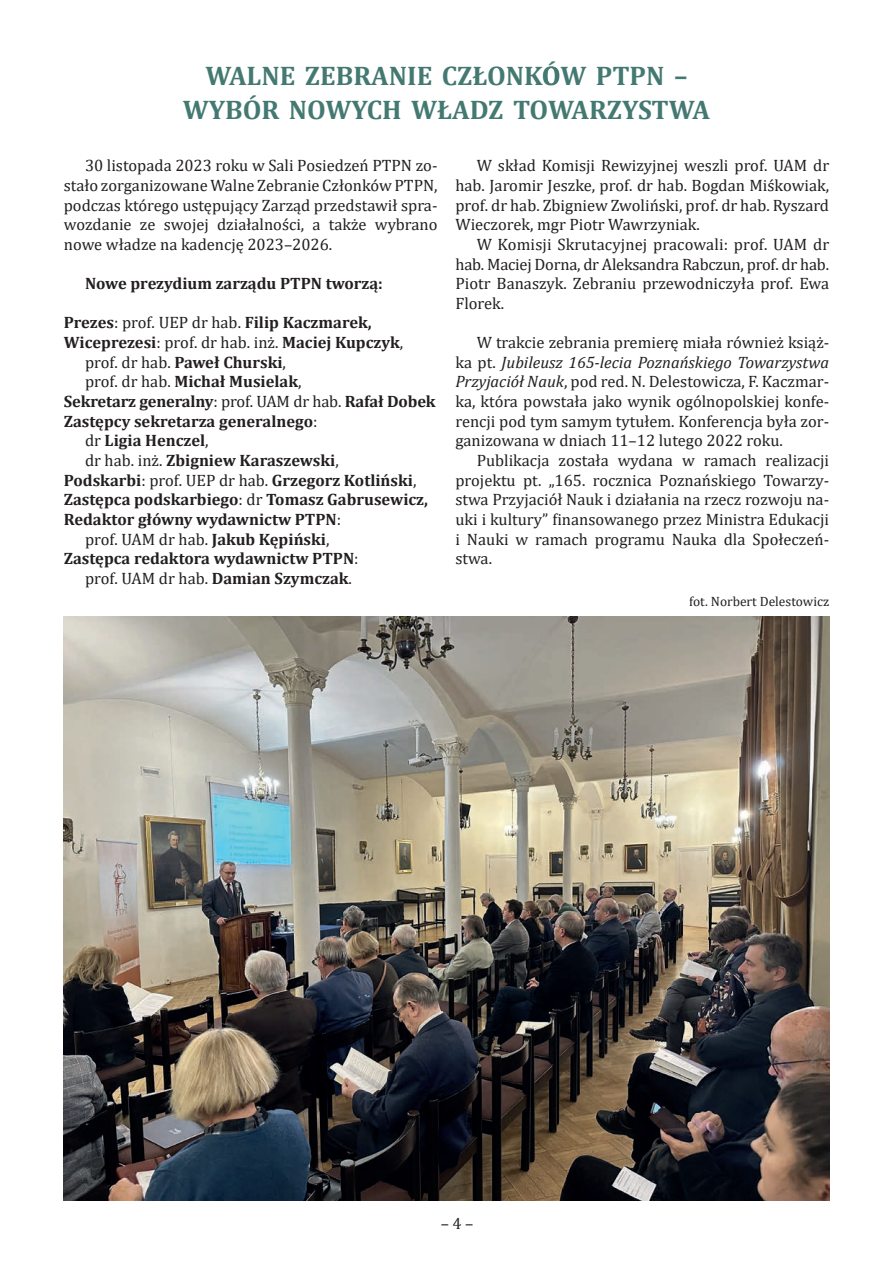
<style>
.page{position:relative;width:893px;height:1263px;background:#fff}
.page>*{position:absolute;margin:0;border:0;box-sizing:border-box;transform-origin:0 0}
.t1{font:700 27px/34.5px "Cambria";color:#447972;text-align:center}
.t2{font:16.5px/19.6px "Cambria";color:#231f20;text-align:justify}
.t3{font:700 16.5px "Cambria";color:#231f20}
.t4{font:13.5px "Cambria";color:#231f20}
.s1{font-weight:400}
.s2{font-weight:700}
.s3{font-style:italic}
</style>
<div class="page">
<svg style="left:543px;top:67px;width:16px;height:18px"></svg>
<img style="left:64px;top:616px;width:765px;height:584px">
<h1 class="t1" style="left:183px;top:57px;width:529px">WALNE ZEBRANIE CZŁONKÓW PTPN –<br>WYBÓR NOWYCH WŁADZ TOWARZYSTWA</h1>
<p class="t2" style="left:64px;top:156px;width:375px;text-indent:21px">30 listopada 2023 roku w Sali Posiedzeń PTPN zo&shy;stało zorganizowane Walne Zebranie Członków PTPN, podczas którego ustępujący Zarząd przedstawił spra&shy;wozdanie ze swojej działalności, a także wybrano nowe władze na kadencję 2023–2026.</p>
<p class="t3" style="left:85px;top:272px;width:299px">Nowe prezydium zarządu PTPN tworzą:</p>
<p class="t3" style="left:64px;top:311px;width:309px">Prezes<span class="s1">: prof. UEP dr hab.</span> Filip Kaczmarek,</p>
<p class="t3" style="left:64px;top:331px;width:341px">Wiceprezesi<span class="s1">: prof. dr hab. inż.</span> Maciej Kupczyk<span class="s1">,</span></p>
<p class="t2" style="left:85px;top:352px;width:202px">prof. dr hab. <span class="s2">Paweł Churski</span>,</p>
<p class="t3" style="left:85px;top:370px;width:218px"><span class="s1">prof. dr hab.</span> Michał Musielak<span class="s1">,</span></p>
<p class="t3" style="left:64px;top:390px;width:373px">Sekretarz generalny<span class="s1">: prof. UAM dr hab.</span> Rafał Dobek</p>
<p class="t3" style="left:64px;top:409px;width:255px">Zastępcy sekretarza generalnego<span class="s1">:</span></p>
<p class="t3" style="left:85px;top:429px;width:125px"><span class="s1">dr</span> Ligia Henczel<span class="s1">,</span></p>
<p class="t3" style="left:85px;top:449px;width:255px"><span class="s1">dr hab. inż.</span> Zbigniew Karaszewski<span class="s1">,</span></p>
<p class="t3" style="left:64px;top:468px;width:354px">Podskarbi<span class="s1">: prof. UEP dr hab.</span> Grzegorz Kotliński<span class="s1">,</span></p>
<p class="t3" style="left:64px;top:488px;width:366px">Zastępca podskarbiego<span class="s1">: dr</span> Tomasz Gabrusewicz,</p>
<p class="t3" style="left:64px;top:508px;width:279px">Redaktor główny wydawnictw PTPN<span class="s1">:</span></p>
<p class="t2" style="left:85px;top:529px;width:246px">prof. UAM dr hab. <span class="s2">Jakub Kępiński</span>,</p>
<p class="t3" style="left:64px;top:547px;width:296px">Zastępca redaktora wydawnictw PTPN<span class="s1">:</span></p>
<p class="t2" style="left:85px;top:568px;width:268px">prof. UAM dr hab. <span class="s2">Damian Szymczak</span>.</p>
<p class="t2" style="left:455px;top:156px;width:375px;text-indent:21px">W skład Komisji Rewizyjnej weszli prof. UAM dr hab. Jaromir Jeszke, prof. dr hab. Bogdan Miśkowiak, prof. dr hab. Zbigniew Zwoliński, prof. dr hab. Ryszard Wieczorek, mgr Piotr Wawrzyniak.</p>
<p class="t2" style="left:455px;top:234px;width:375px;text-indent:21px">W Komisji Skrutacyjnej pracowali: prof. UAM dr hab. Maciej Dorna, dr Aleksandra Rabczun, prof. dr hab.<br>Piotr Banaszyk. Zebraniu przewodniczyła prof. Ewa Florek.</p>
<p class="t2" style="left:455px;top:333px;width:375px;text-indent:21px">W trakcie zebrania premierę miała również książ&shy;ka pt. <span class="s3">Jubileusz 165-lecia Poznańskiego Towarzystwa Przyjaciół Nauk</span>, pod red. N. Delestowicza, F. Kaczmar&shy;ka, która powstała jako wynik ogólnopolskiej konfe&shy;rencji pod tym samym tytułem. Konferencja była zor&shy;ganizowana w dniach 11–12 lutego 2022 roku.</p>
<p class="t2" style="left:455px;top:451px;width:375px;text-indent:21px">Publikacja została wydana w ramach realizacji projektu pt. „165. rocznica Poznańskiego Towarzy&shy;stwa Przyjaciół Nauk i działania na rzecz rozwoju na&shy;uki i kultury” finansowanego przez Ministra Edukacji i Nauki w ramach programu Nauka dla Społeczeń&shy;stwa.</p>
<p class="t4" style="left:689px;top:593px;width:141px">fot. Norbert Delestowicz</p>
<p class="t2" style="left:441px;top:1213px;width:34px">– 4 –</p>
</div>
